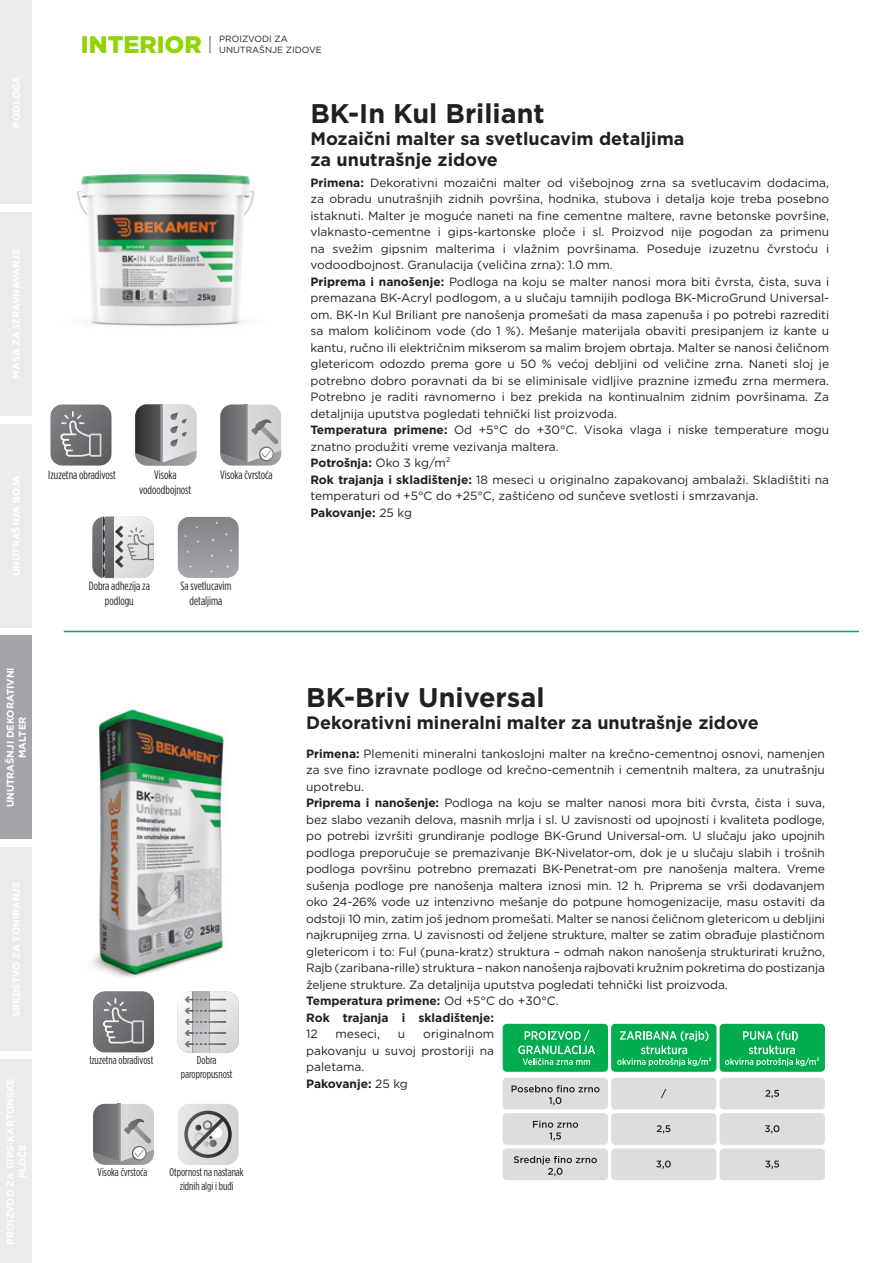
<style>
.page{position:relative;width:893px;height:1263px;background:#fff}
.page>*{position:absolute;margin:0;border:0;box-sizing:border-box;transform-origin:0 0}
.t1{font:700 27px "Gotham";color:#231f20}
.t2{font:900 24px "Gotham";color:#91d400}
.t3{font:700 18px/21.6px "Gotham";color:#231f20}
.t4{font:12px/16.5px "Gotham";color:#231f20}
.t5{font:12px/14.4px "Gotham Cond";color:#231f20;text-align:center}
.t6{font:11.4px/13.6px "Gotham Cond";color:#231f20;text-align:center}
.t7{font:700 9.75px/11.7px "Gotham";color:#fff;text-align:center}
.t8{font:9px/10.8px "Gotham";color:#231f20}
.s1{font-weight:700}
</style>
<div class="page">
<img style="left:92px;top:709px;width:133px;height:269px">
<svg style="left:93px;top:991px;width:61px;height:62px;background:#7f8083"></svg>
<svg style="left:177px;top:991px;width:62px;height:62px;background:#cfd0d1"></svg>
<svg style="left:177px;top:1104px;width:62px;height:61px;background:#c0c1c2"></svg>
<svg style="left:93px;top:1103px;width:61px;height:62px;background:#a2a4a6"></svg>
<svg style="left:50px;top:404px;width:62px;height:62px;background:#818285"></svg>
<svg style="left:135px;top:404px;width:62px;height:62px;background:#9a9a9c"></svg>
<svg style="left:220px;top:404px;width:62px;height:62px;background:#a4a5a7"></svg>
<svg style="left:92px;top:516px;width:62px;height:63px;background:#b3b4b5"></svg>
<svg style="left:177px;top:516px;width:62px;height:62px;background:#9a9c9e"></svg>
<img style="left:77px;top:174px;width:178px;height:152px">
<div style="left:503px;top:1024px;width:105px;height:48px;background:#01ad4f;border-radius:4px"></div>
<div style="left:611px;top:1024px;width:105px;height:48px;background:#01ad4f;border-radius:4px"></div>
<div style="left:720px;top:1024px;width:105px;height:48px;background:#01ad4f;border-radius:4px"></div>
<div style="left:503px;top:1078px;width:105px;height:31px;background:#dcddde;border-radius:4px"></div>
<div style="left:611px;top:1078px;width:105px;height:31px;background:#dcddde;border-radius:4px"></div>
<div style="left:720px;top:1078px;width:105px;height:31px;background:#dcddde;border-radius:4px"></div>
<svg style="left:518px;top:1030px;width:77px;height:35px"></svg>
<svg style="left:725px;top:1031px;width:94px;height:35px"></svg>
<svg style="left:617px;top:1031px;width:94px;height:35px"></svg>
<svg style="left:512px;top:1085px;width:88px;height:20px"></svg>
<svg style="left:765px;top:1090px;width:14px;height:8px"></svg>
<svg style="left:661px;top:1089px;width:5px;height:9px"></svg>
<div style="left:503px;top:1113px;width:105px;height:32px;background:#dcddde;border-radius:4px"></div>
<div style="left:611px;top:1113px;width:105px;height:32px;background:#dcddde;border-radius:4px"></div>
<div style="left:720px;top:1113px;width:105px;height:32px;background:#dcddde;border-radius:4px"></div>
<svg style="left:533px;top:1120px;width:45px;height:21px"></svg>
<svg style="left:765px;top:1125px;width:14px;height:8px"></svg>
<svg style="left:657px;top:1125px;width:13px;height:8px"></svg>
<div style="left:503px;top:1148px;width:105px;height:32px;background:#dcddde;border-radius:4px"></div>
<div style="left:611px;top:1148px;width:105px;height:32px;background:#dcddde;border-radius:4px"></div>
<div style="left:720px;top:1148px;width:105px;height:32px;background:#dcddde;border-radius:4px"></div>
<svg style="left:514px;top:1156px;width:83px;height:20px"></svg>
<svg style="left:765px;top:1160px;width:14px;height:9px"></svg>
<svg style="left:656px;top:1160px;width:15px;height:9px"></svg>
<svg style="left:209px;top:36px;width:2px;height:17px"></svg>
<div style="left:0;top:0;width:32px;height:203px;background:#ebebec"></div>
<div style="left:0;top:212px;width:32px;height:203px;background:#ebebec"></div>
<div style="left:0;top:424px;width:32px;height:203px;background:#ebebec"></div>
<div style="left:0;top:1059px;width:32px;height:204px;background:#ebebec"></div>
<div style="left:0;top:636px;width:32px;height:203px;background:#a4a5a9"></div>
<div style="left:0;top:848px;width:32px;height:203px;background:#ebebec"></div>
<hr style="left:64px;top:631px;width:795px;height:1px;background:#01ad4f">
<h2 class="t2" style="left:81px;top:28px;width:122px">INTERIOR</h2>
<p class="t8" style="left:219px;top:34px;width:104px">PROIZVODI ZA<br>UNUTRAŠNJE ZIDOVE</p>
<p class="t5" style="left:48px;top:468px;width:69px">Izuzetna obradivost</p>
<p class="t5" style="left:139px;top:468px;width:54px">Visoka vodoodbojnost</p>
<p class="t5" style="left:220px;top:468px;width:54px">Visoka čvrstoća</p>
<h1 class="t1" style="left:310px;top:96px;width:236px">BK-In Kul Briliant</h1>
<h3 class="t3" style="left:310px;top:127px;width:375px">Mozaični malter sa svetlucavim detaljima za unutrašnje zidove</h3>
<p class="t4" style="left:310px;top:174px;width:520px"><span class="s1">Primena:</span> Dekorativni mozaični malter od višebojnog zrna sa svetlucavim dodacima, za obradu unutrašnjih zidnih površina, hodnika, stubova i detalja koje treba posebno istaknuti. Malter je moguće naneti na fine cementne maltere, ravne betonske površine, vlaknasto-cementne i gips-kartonske ploče i sl. Proizvod nije pogodan za primenu na svežim gipsnim malterima i vlažnim površinama. Poseduje izuzetnu čvrstoću i vodoodbojnost. Granulacija (veličina zrna): 1.0 mm.<br><span class="s1">Priprema i nanošenje:</span> Podloga na koju se malter nanosi mora biti čvrsta, čista, suva i premazana BK-Acryl podlogom, a u slučaju tamnijih podloga BK-MicroGrund Universal&shy;om. BK-In Kul Briliant pre nanošenja promešati da masa zapenuša i po potrebi razrediti sa malom količinom vode (do 1 %). Mešanje materijala obaviti presipanjem iz kante u kantu, ručno ili električnim mikserom sa malim brojem obrtaja. Malter se nanosi čeličnom gletericom odozdo prema gore u 50 % većoj debljini od veličine zrna. Naneti sloj je potrebno dobro poravnati da bi se eliminisale vidljive praznine između zrna mermera.<br>Potrebno je raditi ravnomerno i bez prekida na kontinualnim zidnim površinama. Za detaljnija uputstva pogledati tehnički list proizvoda.<br><span class="s1">Temperatura primene:</span> Od +5°C do +30°C. Visoka vlaga i niske temperature mogu znatno produžiti vreme vezivanja maltera.<br><span class="s1">Potrošnja:</span> Oko 3 kg/m²<br><span class="s1">Rok trajanja i skladištenjе:</span> 18 meseci u originalno zapakovanoj ambalaži. Skladištiti na temperaturi od +5°C do +25°C, zaštićeno od sunčeve svetlosti i smrzavanja.<br><span class="s1">Pakovanje:</span> 25 kg</p>
<p class="t7" style="left:5px;top:807px;width:141px;rotate:-90deg">UNUTRAŠNJI DEKORATIVNI<br>MALTER</p>
<p class="t5" style="left:89px;top:579px;width:63px">Dobra adhezija za podlogu</p>
<p class="t5" style="left:180px;top:579px;width:53px">Sa svetlucavim detaljima</p>
<p class="t6" style="left:89px;top:1053px;width:65px">Izuzetna obradivost</p>
<p class="t6" style="left:181px;top:1053px;width:53px">Dobra paropropusnost</p>
<h1 class="t1" style="left:306px;top:680px;width:240px">BK-Briv Universal</h1>
<h3 class="t3" style="left:306px;top:711px;width:454px">Dekorativni mineralni malter za unutrašnje zidove</h3>
<p class="t4" style="left:306px;top:745px;width:520px"><span class="s1">Primena:</span> Plemeniti mineralni tankoslojni malter na krečno-cementnoj osnovi, namenjen za sve fino izravnate podloge od krečno-cementnih i cementnih maltera, za unutrašnju upotrebu.<br><span class="s1">Priprema i nanošenje:</span> Podloga na koju se malter nanosi mora biti čvrsta, čista i suva, bez slabo vezanih delova, masnih mrlja i sl. U zavisnosti od upojnosti i kvaliteta podloge, po potrebi izvršiti grundiranje podloge BK-Grund Universal-om. U slučaju jako upojnih podloga preporučuje se premazivanje BK-Nivelator-om, dok je u slučaju slabih i trošnih podloga površinu potrebno premazati BK-Penetrat-om pre nanošenja maltera. Vreme sušenja podloge pre nanošenja maltera iznosi min. 12 h. Priprema se vrši dodavanjem oko 24-26% vode uz intenzivno mešanje do potpune homogenizacije, masu ostaviti da odstoji 10 min, zatim još jednom promešati. Malter se nanosi čeličnom gletericom u debljini najkrupnijeg zrna. U zavisnosti od željene strukture, malter se zatim obrađuje plastičnom gletericom i to: Ful (puna-kratz) struktura – odmah nakon nanošenja strukturirati kružno, Rajb (zaribana-rille) struktura – nakon nanošenja rajbovati kružnim pokretima do postizanja željene strukture. Za detaljnija uputstva pogledati tehnički list proizvoda.<br><span class="s1">Temperatura primene:</span> Od +5°C do +30°C.<br><span class="s1">Rok trajanja i skladištenjе:</span></p>
<p class="t4" style="left:306px;top:1026px;width:13px">12</p>
<p class="t4" style="left:336px;top:1026px;width:46px">meseci,</p>
<p class="t4" style="left:398px;top:1026px;width:9px">u</p>
<p class="t4" style="left:306px;top:1026px;width:189px;text-indent:117px">originalnom pakovanju u suvoj prostoriji na paletama.<br><span class="s1">Pakovanje:</span> 25 kg</p>
<p class="t6" style="left:98px;top:1165px;width:51px">Visoka čvrstoća</p>
<p class="t6" style="left:170px;top:1165px;width:76px">Otpornost na nastanak zidnih algi i buđi</p>
</div>
